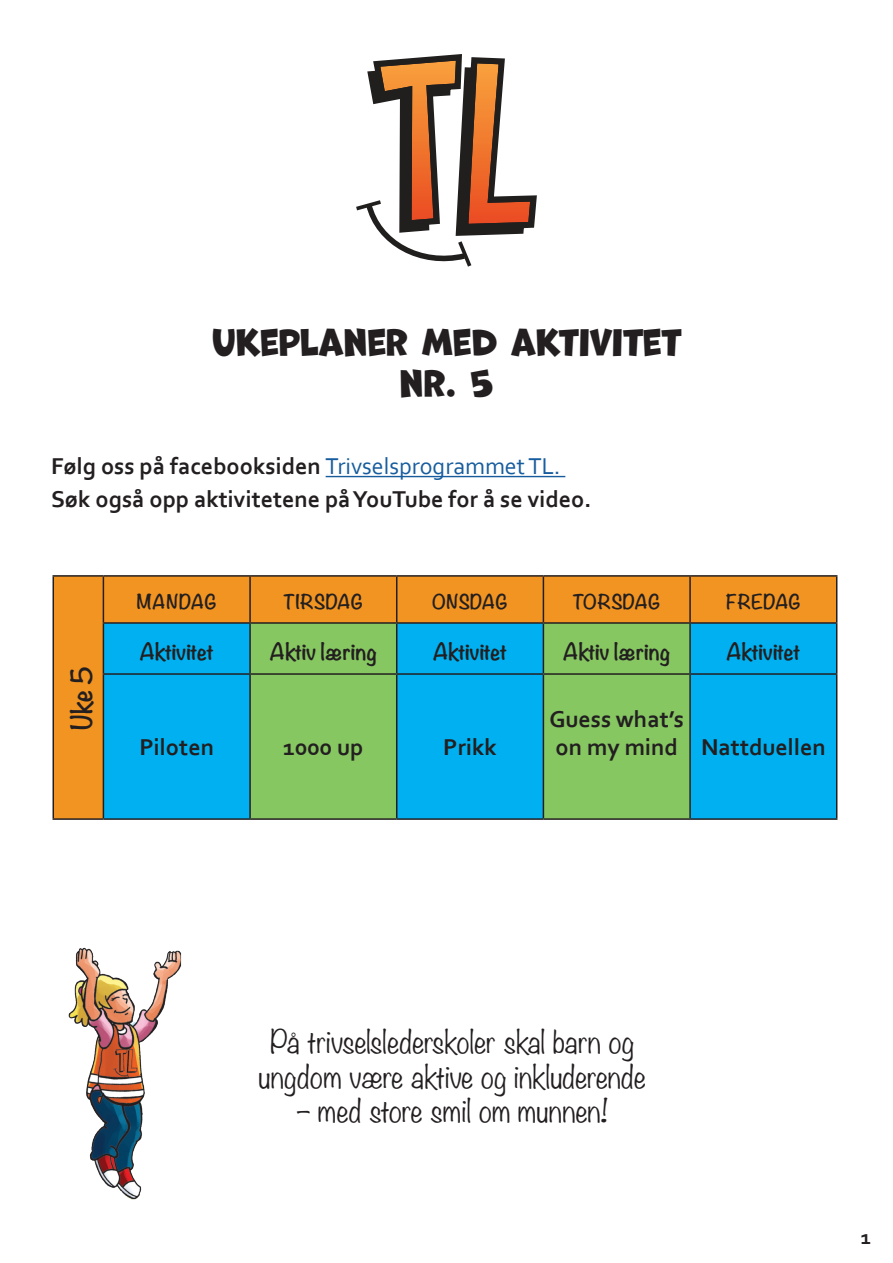
<style>
.page{position:relative;width:893px;height:1263px;background:#fff}
.page>*{position:absolute;margin:0;border:0;box-sizing:border-box;transform-origin:0 0}
.t1{font:34.5px "Marvin";color:#231f20}
.t2{font:300 28.5px/34.2px "Noteworthy";color:#231f20;text-align:center}
.t3{font:700 25.5px "Noteworthy";color:#231f20}
.t4{font:700 24px/28.8px "Corbel";color:#231f20}
.t5{font:700 21px "Noteworthy";letter-spacing:-.025em;color:#231f20}
.t6{font:700 21px "Noteworthy";color:#231f20}
.t7{font:700 21px "Corbel";color:#231f20}
.t8{font:700 18px "Noteworthy";color:#231f20}
.s1{font-weight:400;color:#175d9e}
</style>
<div class="page">
<div style="left:54px;top:577px;width:782px;height:241px;background:#f29421"></div>
<div style="left:104px;top:624px;width:732px;height:194px;background:#00b0f0"></div>
<svg style="left:251px;top:624px;width:438px;height:194px;background:#59bf90"></svg>
<hr style="left:53px;top:575px;width:50px;height:2px;background:#231f20">
<hr style="left:53px;top:577px;width:1px;height:46px;background:#231f20">
<hr style="left:103px;top:575px;width:147px;height:2px;background:#231f20">
<hr style="left:103px;top:577px;width:1px;height:45px;background:#231f20">
<hr style="left:250px;top:575px;width:147px;height:2px;background:#231f20">
<hr style="left:249px;top:577px;width:2px;height:45px;background:#231f20">
<hr style="left:397px;top:575px;width:146px;height:2px;background:#231f20">
<hr style="left:396px;top:577px;width:1px;height:45px;background:#231f20">
<hr style="left:543px;top:575px;width:147px;height:2px;background:#231f20">
<hr style="left:543px;top:577px;width:1px;height:45px;background:#231f20">
<hr style="left:690px;top:575px;width:147px;height:2px;background:#231f20">
<hr style="left:689px;top:577px;width:2px;height:45px;background:#231f20">
<hr style="left:836px;top:577px;width:1px;height:45px;background:#231f20">
<hr style="left:53px;top:623px;width:1px;height:51px;background:#231f20">
<hr style="left:103px;top:622px;width:147px;height:2px;background:#231f20">
<hr style="left:103px;top:624px;width:1px;height:49px;background:#231f20">
<hr style="left:250px;top:622px;width:147px;height:2px;background:#231f20">
<hr style="left:249px;top:624px;width:2px;height:49px;background:#231f20">
<hr style="left:397px;top:622px;width:146px;height:2px;background:#231f20">
<hr style="left:396px;top:624px;width:1px;height:49px;background:#231f20">
<hr style="left:543px;top:622px;width:147px;height:2px;background:#231f20">
<hr style="left:543px;top:624px;width:1px;height:49px;background:#231f20">
<hr style="left:690px;top:622px;width:147px;height:2px;background:#231f20">
<hr style="left:689px;top:624px;width:2px;height:49px;background:#231f20">
<hr style="left:836px;top:624px;width:1px;height:49px;background:#231f20">
<hr style="left:53px;top:674px;width:1px;height:144px;background:#231f20">
<hr style="left:103px;top:673px;width:147px;height:2px;background:#231f20">
<hr style="left:103px;top:675px;width:1px;height:143px;background:#231f20">
<hr style="left:250px;top:673px;width:147px;height:2px;background:#231f20">
<hr style="left:249px;top:675px;width:2px;height:143px;background:#231f20">
<hr style="left:397px;top:673px;width:146px;height:2px;background:#231f20">
<hr style="left:396px;top:675px;width:1px;height:143px;background:#231f20">
<hr style="left:543px;top:673px;width:147px;height:2px;background:#231f20">
<hr style="left:543px;top:675px;width:1px;height:143px;background:#231f20">
<hr style="left:690px;top:673px;width:147px;height:2px;background:#231f20">
<hr style="left:689px;top:675px;width:2px;height:143px;background:#231f20">
<hr style="left:836px;top:675px;width:1px;height:143px;background:#231f20">
<hr style="left:53px;top:818px;width:50px;height:2px;background:#231f20">
<hr style="left:103px;top:818px;width:147px;height:2px;background:#231f20">
<hr style="left:250px;top:818px;width:147px;height:2px;background:#231f20">
<hr style="left:397px;top:818px;width:146px;height:2px;background:#231f20">
<hr style="left:543px;top:818px;width:147px;height:2px;background:#231f20">
<hr style="left:690px;top:818px;width:147px;height:2px;background:#231f20">
<svg style="left:356px;top:54px;width:181px;height:213px"></svg>
<hr style="left:326px;top:476px;width:239px;height:1px;background:#175d9e">
<img style="left:68px;top:947px;width:114px;height:253px">
<p class="t1" style="left:212px;top:322px;width:471px">UKEPLANER MED AKTIVITET</p>
<p class="t1" style="left:400px;top:364px;width:95px">NR. 5</p>
<p class="t4" style="left:51px;top:451px;width:511px">Følg oss på facebooksiden <span class="s1">Trivselsprogrammet TL.</span></p>
<p class="t4" style="left:51px;top:484px;width:542px">Søk også opp aktivitetene på YouTube for å se video.</p>
<p class="t3" style="left:59px;top:730px;width:66px;rotate:-90deg">Uke 5</p>
<p class="t8" style="left:137px;top:586px;width:82px">MANDAG</p>
<p class="t8" style="left:284px;top:586px;width:81px">TIRSDAG</p>
<p class="t8" style="left:432px;top:586px;width:77px">ONSDAG</p>
<p class="t8" style="left:573px;top:586px;width:89px">TORSDAG</p>
<p class="t8" style="left:726px;top:586px;width:77px">FREDAG</p>
<p class="t5" style="left:139px;top:632px;width:76px">Aktivitet</p>
<p class="t6" style="left:270px;top:632px;width:109px">Aktiv læring</p>
<p class="t5" style="left:433px;top:632px;width:76px">Aktivitet</p>
<p class="t6" style="left:563px;top:632px;width:109px">Aktiv læring</p>
<p class="t5" style="left:726px;top:632px;width:76px">Aktivitet</p>
<p class="t4" style="left:139px;top:732px;width:76px">Piloten</p>
<p class="t4" style="left:283px;top:732px;width:82px">1000 up</p>
<p class="t4" style="left:443px;top:732px;width:55px">Prikk</p>
<p class="t4" style="left:549px;top:704px;width:136px">Guess what’s on my mind</p>
<p class="t4" style="left:701px;top:732px;width:126px">Nattduellen</p>
<p class="t2" style="left:258px;top:1024px;width:389px">På trivselslederskoler skal barn og ungdom være aktive og inkluderende</p>
<p class="t2" style="left:296px;top:1093px;width:313px">– med store smil om munnen!</p>
<p class="t7" style="left:861px;top:1224px;width:12px">1</p>
</div>
